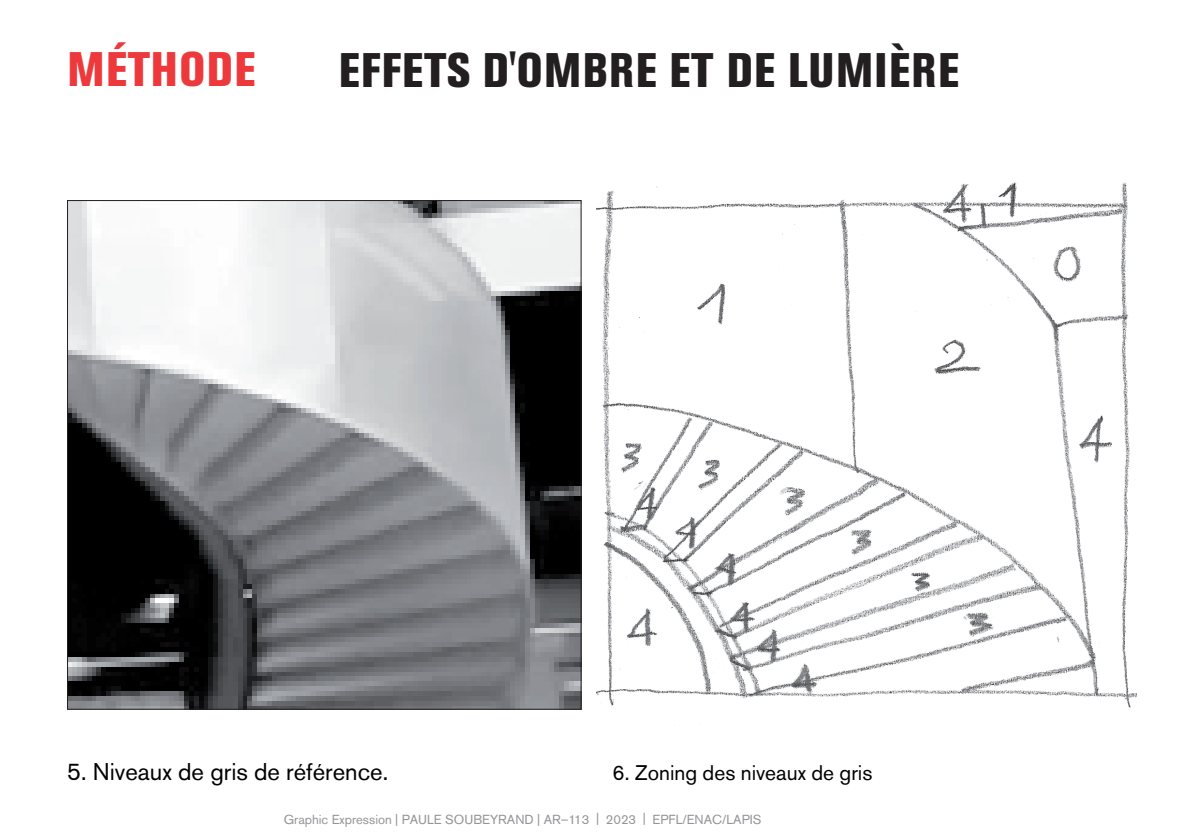
<style>
.page{position:relative;width:1191px;height:840px;background:#fff}
.page>*{position:absolute;margin:0;border:0;box-sizing:border-box;transform-origin:0 0}
.t1{font:800 condensed 48px "Akzidenz Grotesk Pro";letter-spacing:.03em;color:#231f20}
.t2{font:800 condensed 48px "Akzidenz Grotesk Pro";letter-spacing:.03em;color:#ee393c}
.t3{font:24px "Akzidenz Grotesk Pro";color:#000001}
.t4{font:21px "Akzidenz Grotesk Pro";color:#000001}
.t5{font:13px "Akzidenz Grotesk Pro";color:#939598}
</style>
<div class="page">
<img style="left:597px;top:182px;width:539px;height:544px">
<img style="left:69px;top:202px;width:510px;height:505px">
<h1 class="t2" style="left:68px;top:38px;width:189px">MÉTHODE</h1>
<h1 class="t1" style="left:339px;top:39px;width:622px">EFFETS D'OMBRE ET DE LUMIÈRE</h1>
<h2 class="t3" style="left:67px;top:755px;width:322px">5. Niveaux de gris de référence.</h2>
<h3 class="t4" style="left:612px;top:758px;width:261px">6. Zoning des niveaux de gris</h3>
<p class="t5" style="left:284px;top:811px;width:479px">Graphic Expression | PAULE SOUBEYRAND | AR–113 | 2023 | EPFL/ENAC/LAPIS</p>
</div>
